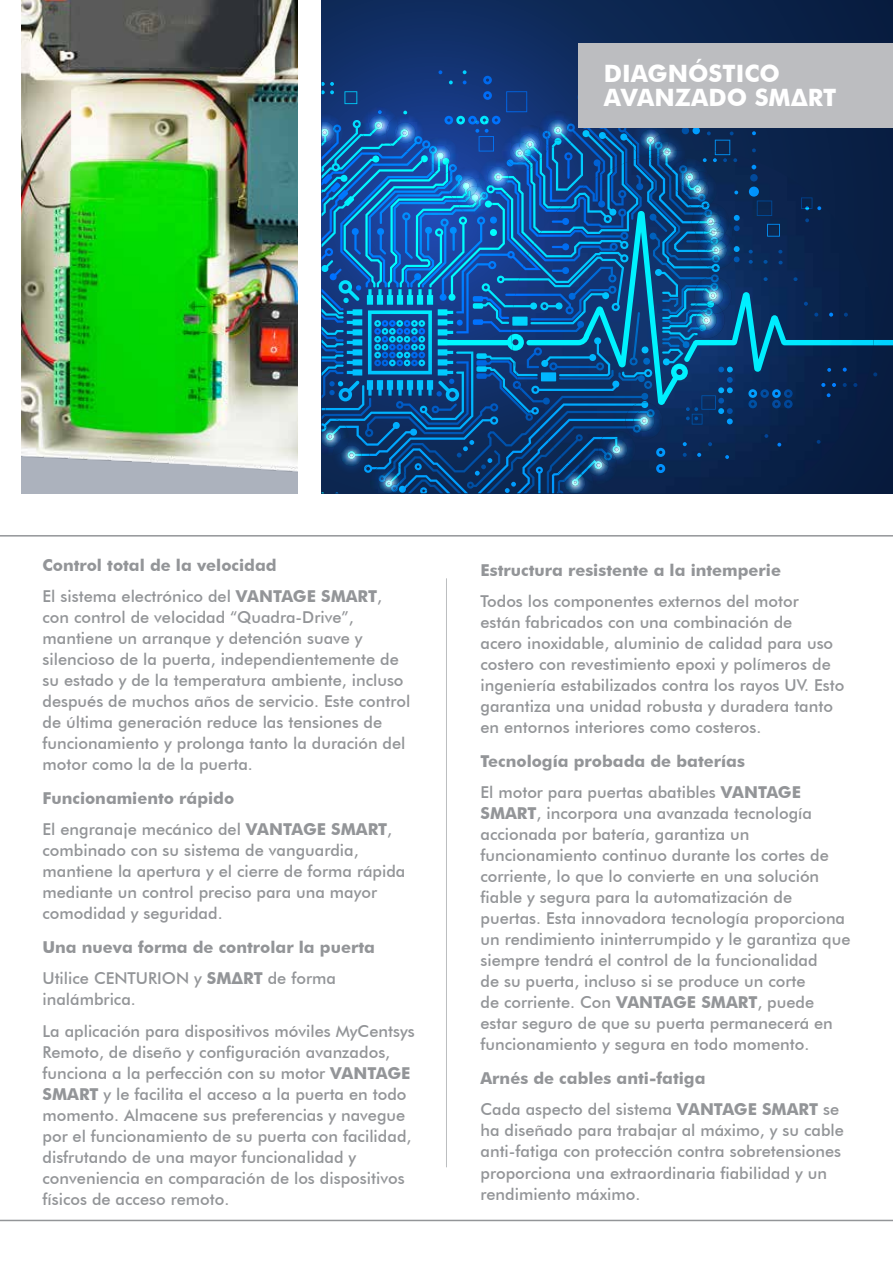
<style>
.page{position:relative;width:893px;height:1263px;background:#fff}
.page>*{position:absolute;margin:0;border:0;box-sizing:border-box;transform-origin:0 0}
.t1{font:700 23.85px/24px "Futura BT";color:#fff}
.t2{font:500 16.35px/21px "Futura BT";color:#939598}
.t3{font:700 16.35px/31.3px "Futura BT";color:#939598}
.s1{font-weight:500}
.s2{font-weight:700}
</style>
<div class="page">
<hr style="left:0;top:1220px;width:893px;height:1px;background:#939598">
<hr style="left:0;top:535px;width:893px;height:2px;background:#939598">
<img style="left:21px;top:0;width:277px;height:493px">
<hr style="left:446px;top:578px;width:1px;height:589px;background:#bcbec0">
<svg style="left:322px;top:0;width:571px;height:493px;background:#0b2550"></svg>
<svg style="left:873px;top:372px;width:4px;height:4px"></svg>
<svg style="left:874px;top:340px;width:19px;height:5px"></svg>
<svg style="left:843px;top:383px;width:4px;height:4px"></svg>
<svg style="left:853px;top:383px;width:4px;height:4px"></svg>
<img style="left:836px;top:292px;width:38px;height:80px">
<svg style="left:322px;top:70px;width:514px;height:424px;background:#0f4c89"></svg>
<div style="left:578px;top:43px;width:315px;height:84px;background:#bcbdc0"></div>
<h1 class="t1" style="left:604px;top:62px;width:234px">DIAGNÓSTICO<br>AVANZADO SMΔRT</h1>
<p class="t3" style="left:43px;top:549px;width:341px">Control total de la velocidad<br><span class="s1">El sistema electrónico del</span> VANTAGE SMART<span class="s1">,</span></p>
<p class="t2" style="left:43px;top:607px;width:369px">con control de velocidad “Quadra-Drive”, mantiene un arranque y detención suave y silencioso de la puerta, independientemente de su estado y de la temperatura ambiente, incluso después de muchos años de servicio. Este control de última generación reduce las tensiones de funcionamiento y prolonga tanto la duración del motor como la de la puerta.</p>
<p class="t3" style="left:43px;top:782px;width:351px">Funcionamiento rápido<br><span class="s1">El engranaje mecánico del</span> VANTAGE SMART<span class="s1">,</span></p>
<p class="t2" style="left:43px;top:840px;width:364px">combinado con su sistema de vanguardia, mantiene la apertura y el cierre de forma rápida mediante un control preciso para una mayor comodidad y seguridad.</p>
<p class="t3" style="left:43px;top:931px;width:334px">Una nueva forma de controlar la puerta<br><span class="s1">Utilice CENTURION y</span> SMΔRT <span class="s1">de forma</span></p>
<p class="t2" style="left:43px;top:983px;width:374px;line-height:31.3px">inalámbrica.<br>La aplicación para dispositivos móviles MyCentsys</p>
<p class="t2" style="left:43px;top:1041px;width:370px">Remoto, de diseño y configuración avanzados, funciona a la perfección con su motor <span class="s2">VANTAGE SMART</span> y le facilita el acceso a la puerta en todo momento. Almacene sus preferencias y navegue por el funcionamiento de su puerta con facilidad, disfrutando de una mayor funcionalidad y conveniencia en comparación de los dispositivos físicos de acceso remoto.</p>
<p class="t3" style="left:480px;top:554px;width:302px">Estructura resistente a la intemperie</p>
<p class="t2" style="left:480px;top:591px;width:365px">Todos los componentes externos del motor<br>están fabricados con una combinación de<br>acero inoxidable, aluminio de calidad para uso costero con revestimiento epoxi y polímeros de ingeniería estabilizados contra los rayos UV. Esto garantiza una unidad robusta y duradera tanto en entornos interiores como costeros.</p>
<p class="t3" style="left:480px;top:745px;width:322px">Tecnología probada de baterías<br><span class="s1">El motor para puertas abatibles</span> VANTAGE</p>
<p class="t2" style="left:480px;top:803px;width:371px"><span class="s2">SMART</span>, incorpora una avanzada tecnología accionada por batería, garantiza un funcionamiento continuo durante los cortes de corriente, lo que lo convierte en una solución fiable y segura para la automatización de puertas. Esta innovadora tecnología proporciona un rendimiento ininterrumpido y le garantiza que siempre tendrá el control de la funcionalidad<br>de su puerta, incluso si se produce un corte<br>de corriente. Con <span class="s2">VANTAGE SMART</span>, puede estar seguro de que su puerta permanecerá en funcionamiento y segura en todo momento.</p>
<p class="t3" style="left:480px;top:1062px;width:360px">Arnés de cables anti-fatiga<br><span class="s1">Cada aspecto del sistema</span> VANTAGE SMART <span class="s1">se</span></p>
<p class="t2" style="left:480px;top:1120px;width:365px">ha diseñado para trabajar al máximo, y su cable anti-fatiga con protección contra sobretensiones proporciona una extraordinaria fiabilidad y un rendimiento máximo.</p>
</div>
